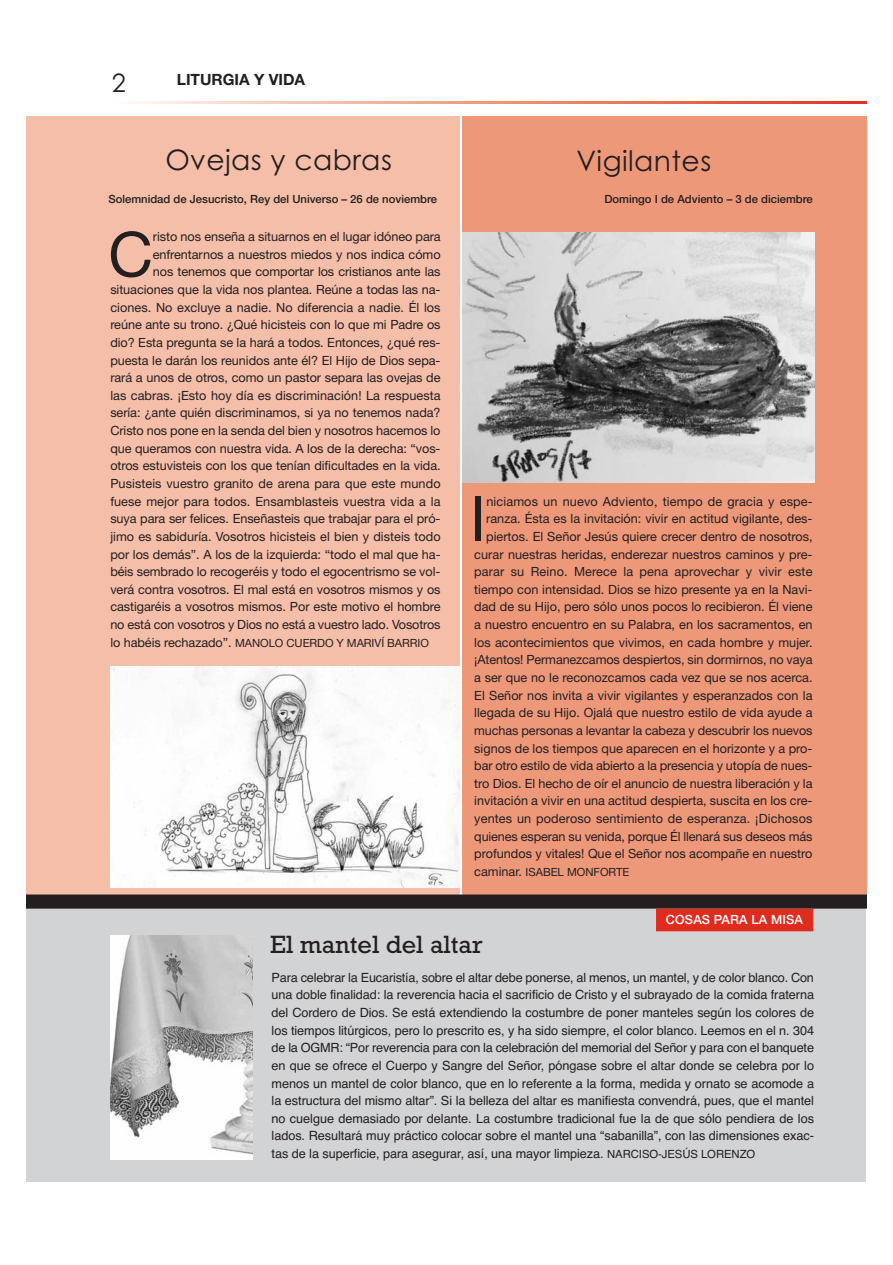
<style>
.page{position:relative;width:893px;height:1265px;background:#fff}
.page>*{position:absolute;margin:0;border:0;box-sizing:border-box;transform-origin:0 0}
.t1{font:61.95px "Helvetica Neue";color:#231f20}
.t2{font:28.2px "Century Gothic";letter-spacing:.015em;color:#231f20}
.t3{font:25.35px "Rockwell";color:#231f20}
.t4{font:25.35px "Century Gothic";color:#231f20}
.t5{font:700 15.45px "Helvetica Neue";color:#231f20}
.t6{font:12.75px/17.7px "Helvetica Neue";letter-spacing:-.005em;color:#231f20;text-align:right}
.t7{font:12.75px/17.7px "Helvetica";letter-spacing:-.005em;color:#231f20;text-align:justify}
.t8{font:500 12.75px "Helvetica Neue";letter-spacing:.01em;color:#fff}
.t9{font:500 11.25px "Helvetica Neue";color:#231f20}
.t10{font:11.25px "Helvetica Neue";letter-spacing:-.005em;color:#231f20}
.s1{font-size:12.75px}
.s2{font-size:11.25px}
</style>
<div class="page">
<div style="left:26px;top:907px;width:840px;height:274px;background:#d1d3d4"></div>
<div style="left:462px;top:116px;width:404px;height:785px;background:#ee987a"></div>
<img style="left:134px;top:101px;width:732px;height:2px">
<div style="left:26px;top:116px;width:433px;height:785px;background:#f5bea8"></div>
<img style="left:111px;top:935px;width:142px;height:224px">
<img style="left:462px;top:233px;width:352px;height:250px">
<div style="left:26px;top:894px;width:840px;height:14px;background:#231f20"></div>
<div style="left:656px;top:908px;width:157px;height:23px;background:#e02b1f"></div>
<img style="left:110px;top:666px;width:349px;height:221px">
<h3 class="t4" style="left:112px;top:73px;width:16px">2</h3>
<p class="t5" style="left:177px;top:74px;width:130px">LITURGIA Y VIDA</p>
<h2 class="t2" style="left:165px;top:150px;width:228px">Ovejas y cabras</h2>
<p class="t9" style="left:108px;top:195px;width:330px">Solemnidad de Jesucristo, Rey del Universo – 26 de noviembre</p>
<h1 class="t1" style="left:108px;top:232px;width:46px">C</h1>
<p class="t6" style="left:110px;top:229px;width:332px">risto nos enseña a situarnos en el lugar idóneo para enfrentarnos a nuestros miedos y nos indica cómo<br>nos tenemos que comportar los cristianos ante las situaciones que la vida nos plantea. Reúne a todas las na&shy;ciones. No excluye a nadie. No diferencia a nadie. Él los reúne ante su trono. ¿Qué hicisteis con lo que mi Padre os dio? Esta pregunta se la hará a todos. Entonces, ¿qué res&shy;puesta le darán los reunidos ante él? El Hijo de Dios sepa&shy;rará a unos de otros, como un pastor separa las ovejas de las cabras. ¡Esto hoy día es discriminación! La respuesta sería: ¿ante quién discriminamos, si ya no tenemos nada?<br>Cristo nos pone en la senda del bien y nosotros hacemos lo que queramos con nuestra vida. A los de la derecha: “vos&shy;otros estuvisteis con los que tenían dificultades en la vida.<br>Pusisteis vuestro granito de arena para que este mundo fuese mejor para todos. Ensamblasteis vuestra vida a la suya para ser felices. Enseñasteis que trabajar para el pró&shy;jimo es sabiduría. Vosotros hicisteis el bien y disteis todo por los demás”. A los de la izquierda: “todo el mal que ha&shy;béis sembrado lo recogeréis y todo el egocentrismo se vol&shy;verá contra vosotros. El mal está en vosotros mismos y os castigaréis a vosotros mismos. Por este motivo el hombre no está con vosotros y Dios no está a vuestro lado. Vosotros</p>
<p class="t10" style="left:110px;top:638px;width:320px"><span class="s1">lo habéis rechazado”.</span> MANOLO CUERDO Y MARIVÍ BARRIO</p>
<h2 class="t2" style="left:576px;top:150px;width:136px">Vigilantes</h2>
<p class="t9" style="left:604px;top:195px;width:210px">Domingo I de Adviento – 3 de diciembre</p>
<p class="t6" style="left:474px;top:493px;width:340px">niciamos un nuevo Adviento, tiempo de gracia y espe&shy;ranza. Ésta es la invitación: vivir en actitud vigilante, des&shy;piertos. El Señor Jesús quiere crecer dentro de nosotros, curar nuestras heridas, enderezar nuestros caminos y pre&shy;parar su Reino. Merece la pena aprovechar y vivir este tiempo con intensidad. Dios se hizo presente ya en la Navi&shy;dad de su Hijo, pero sólo unos pocos lo recibieron. Él viene a nuestro encuentro en su Palabra, en los sacramentos, en los acontecimientos que vivimos, en cada hombre y mujer. ¡Atentos! Permanezcamos despiertos, sin dormirnos, no vaya a ser que no le reconozcamos cada vez que se nos acerca.<br>El Señor nos invita a vivir vigilantes y esperanzados con la llegada de su Hijo. Ojalá que nuestro estilo de vida ayude a muchas personas a levantar la cabeza y descubrir los nuevos signos de los tiempos que aparecen en el horizonte y a pro&shy;bar otro estilo de vida abierto a la presencia y utopía de nues&shy;tro Dios. El hecho de oír el anuncio de nuestra liberación y la invitación a vivir en una actitud despierta, suscita en los cre&shy;yentes un poderoso sentimiento de esperanza. ¡Dichosos quienes esperan su venida, porque Él llenará sus deseos más profundos y vitales! Que el Señor nos acompañe en nuestro</p>
<p class="t10" style="left:474px;top:868px;width:157px"><span class="s1">caminar.</span> ISABEL MONFORTE</p>
<h1 class="t1" style="left:470px;top:496px;width:18px">I</h1>
<p class="t8" style="left:666px;top:914px;width:139px">COSAS PARA LA MISA</p>
<h3 class="t3" style="left:270px;top:935px;width:214px">El mantel del altar</h3>
<p class="t7" style="left:271px;top:969px;width:544px">Para celebrar la Eucaristía, sobre el altar debe ponerse, al menos, un mantel, y de color blanco. Con una doble finalidad: la reverencia hacia el sacrificio de Cristo y el subrayado de la comida fraterna del Cordero de Dios. Se está extendiendo la costumbre de poner manteles según los colores de los tiempos litúrgicos, pero lo prescrito es, y ha sido siempre, el color blanco. Leemos en el n. 304 de la OGMR: “Por reverencia para con la celebración del memorial del Señor y para con el banquete en que se ofrece el Cuerpo y Sangre del Señor, póngase sobre el altar donde se celebra por lo menos un mantel de color blanco, que en lo referente a la forma, medida y ornato se acomode a la estructura del mismo altar”. Si la belleza del altar es manifiesta convendrá, pues, que el mantel no cuelgue demasiado por delante. La costumbre tradicional fue la de que sólo pendiera de los lados. Resultará muy práctico colocar sobre el mantel una “sabanilla”, con las dimensiones exac&shy;tas de la superficie, para asegurar, así, una mayor limpieza. <span class="s2">NARCISO-JESÚS LORENZO</span></p>
</div>
